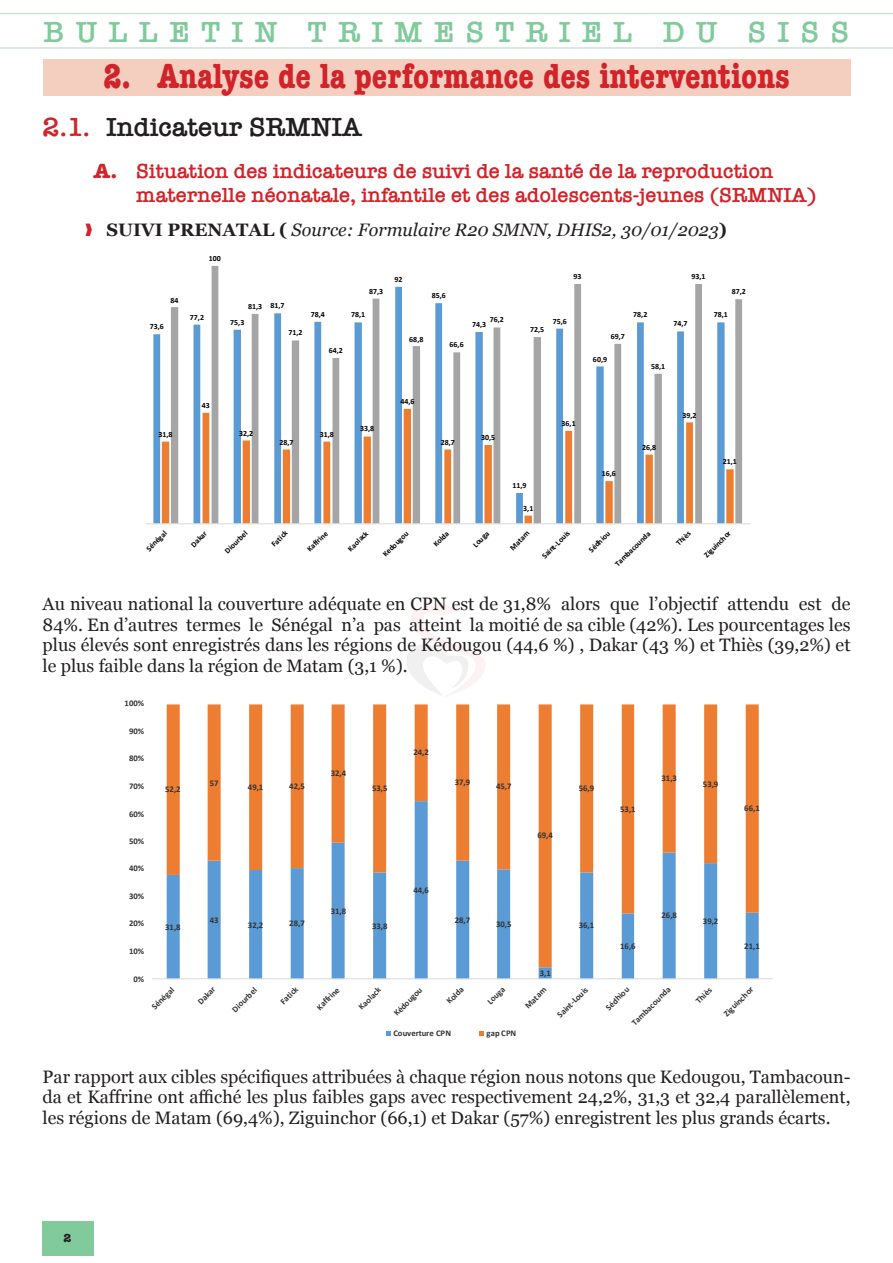
<style>
.page{position:relative;width:893px;height:1263px;background:#fff}
.page>*{position:absolute;margin:0;border:0;box-sizing:border-box;transform-origin:0 0}
.t1{font:700 condensed 36px "American Typewriter";color:#d1232a}
.t2{font:600 30px "American Typewriter";letter-spacing:.38em;color:#80ca9c}
.t3{font:600 27px "American Typewriter";color:#231f20}
.t4{font:600 21px/24.2px "American Typewriter";color:#d1232a}
.t5{font:18px/20.7px "Georgia";color:#231f20;text-align:justify}
.t6{font:italic 18px "Georgia";color:#231f20}
.t7{font:700 12px "American Typewriter";color:#231f20}
.t8{font:700 8.7px "Calibri";color:#333}
.t9{font:700 7.95px "Calibri";color:#000}
.s1{color:#d1232a}
.s2{font-weight:700}
.s3{font-weight:700;font-style:normal}
</style>
<div class="page">
<div style="left:42px;top:1221px;width:51px;height:35px;background:#80ca9c"></div>
<hr style="left:0;top:13px;width:893px;height:1px;background:#cbe6d3">
<hr style="left:0;top:47px;width:893px;height:2px;background:#cbe6d3">
<div style="left:43px;top:60px;width:807px;height:36px;background:#f4cfc0"></div>
<svg style="left:153px;top:334px;width:9px;height:189px;background:#83b2dd"></svg>
<svg style="left:171px;top:266px;width:571px;height:257px"></svg>
<hr style="left:146px;top:523px;width:604px;height:1px;background:#d9d9d9">
<svg style="left:167px;top:967px;width:592px;height:11px"></svg>
<svg style="left:167px;top:704px;width:592px;height:263px"></svg>
<hr style="left:152px;top:978px;width:621px;height:1px;background:#d9d9d9">
<svg style="left:387px;top:1031px;width:4px;height:5px"></svg>
<svg style="left:480px;top:1031px;width:4px;height:5px"></svg>
<h2 class="t2" style="left:44px;top:9px;width:807px">BULLETIN TRIMESTRIEL DU SISS</h2>
<h1 class="t1" style="left:103px;top:48px;width:688px">2. Analyse de la performance des interventions</h1>
<h3 class="t3" style="left:43px;top:107px;width:321px"><span class="s1">2.1.</span> Indicateur SRMNIA</h3>
<p class="t4" style="left:136px;top:158px;width:682px;text-indent:-43px"><span class="s2">A.</span> Situation des indicateurs de suivi de la santé de la reproduction maternelle néonatale, infantile et des adolescents-jeunes (SRMNIA)</p>
<p class="t6" style="left:85px;top:217px;width:643px"><span class="s1">❱</span> <span class="s3">SUIVI PRENATAL (</span> Source: Formulaire R20 SMNN, DHIS2, 30/01/2023<span class="s3">)</span></p>
<p class="t9" style="left:209px;top:253px;width:14px">100</p>
<p class="t9" style="left:394px;top:273px;width:10px">92</p>
<p class="t9" style="left:573px;top:271px;width:10px">93</p>
<p class="t9" style="left:691px;top:271px;width:16px">93,1</p>
<p class="t9" style="left:171px;top:294px;width:10px">84</p>
<p class="t9" style="left:150px;top:321px;width:16px">73,6</p>
<p class="t9" style="left:190px;top:312px;width:16px">77,2</p>
<p class="t9" style="left:248px;top:301px;width:16px">81,3</p>
<p class="t9" style="left:230px;top:316px;width:16px">75,3</p>
<p class="t9" style="left:271px;top:300px;width:16px">81,7</p>
<p class="t9" style="left:288px;top:327px;width:16px">71,2</p>
<p class="t9" style="left:369px;top:286px;width:16px">87,3</p>
<p class="t9" style="left:311px;top:308px;width:16px">78,4</p>
<p class="t9" style="left:351px;top:309px;width:16px">78,1</p>
<p class="t9" style="left:329px;top:345px;width:16px">64,2</p>
<p class="t9" style="left:432px;top:290px;width:16px">85,6</p>
<p class="t9" style="left:409px;top:333px;width:16px">68,8</p>
<p class="t9" style="left:450px;top:339px;width:16px">66,6</p>
<p class="t9" style="left:490px;top:314px;width:16px">76,2</p>
<p class="t9" style="left:472px;top:319px;width:16px">74,3</p>
<p class="t9" style="left:530px;top:324px;width:16px">72,5</p>
<p class="t9" style="left:553px;top:316px;width:16px">75,6</p>
<p class="t9" style="left:611px;top:331px;width:16px">69,7</p>
<p class="t9" style="left:633px;top:309px;width:16px">78,2</p>
<p class="t9" style="left:674px;top:318px;width:16px">74,7</p>
<p class="t9" style="left:732px;top:286px;width:16px">87,2</p>
<p class="t9" style="left:714px;top:309px;width:16px">78,1</p>
<p class="t9" style="left:593px;top:354px;width:16px">60,9</p>
<p class="t9" style="left:651px;top:361px;width:16px">58,1</p>
<p class="t9" style="left:202px;top:400px;width:10px">43</p>
<p class="t9" style="left:400px;top:395px;width:16px">44,6</p>
<p class="t9" style="left:159px;top:429px;width:16px">31,8</p>
<p class="t9" style="left:239px;top:428px;width:16px">32,2</p>
<p class="t9" style="left:279px;top:437px;width:16px">28,7</p>
<p class="t9" style="left:320px;top:429px;width:16px">31,8</p>
<p class="t9" style="left:360px;top:423px;width:16px">33,8</p>
<p class="t9" style="left:441px;top:437px;width:16px">28,7</p>
<p class="t9" style="left:481px;top:432px;width:16px">30,5</p>
<p class="t9" style="left:562px;top:417px;width:16px">36,1</p>
<p class="t9" style="left:642px;top:441px;width:16px">26,8</p>
<p class="t9" style="left:682px;top:410px;width:16px">39,2</p>
<p class="t9" style="left:723px;top:456px;width:16px">21,1</p>
<p class="t9" style="left:602px;top:468px;width:16px">16,6</p>
<p class="t9" style="left:512px;top:480px;width:16px">11,9</p>
<p class="t9" style="left:523px;top:502px;width:12px">3,1</p>
<p class="t9" style="left:143px;top:546px;width:27px;rotate:-45deg">Sénégal</p>
<p class="t9" style="left:188px;top:542px;width:21px;rotate:-45deg">Dakar</p>
<p class="t9" style="left:222px;top:548px;width:30px;rotate:-45deg">Diourbel</p>
<p class="t9" style="left:269px;top:541px;width:21px;rotate:-45deg">Fatick</p>
<p class="t9" style="left:304px;top:546px;width:28px;rotate:-45deg">Kaffrine</p>
<p class="t9" style="left:345px;top:546px;width:27px;rotate:-45deg">Kaolack</p>
<p class="t9" style="left:380px;top:552px;width:35px;rotate:-45deg">Kedougou</p>
<p class="t9" style="left:430px;top:541px;width:20px;rotate:-45deg">Kolda</p>
<p class="t9" style="left:470px;top:542px;width:21px;rotate:-45deg">Louga</p>
<p class="t9" style="left:507px;top:545px;width:25px;rotate:-45deg">Matam</p>
<p class="t9" style="left:539px;top:553px;width:37px;rotate:-45deg">Saint-Louis</p>
<p class="t9" style="left:586px;top:547px;width:28px;rotate:-45deg">Sédhiou</p>
<p class="t9" style="left:612px;top:561px;width:48px;rotate:-45deg">Tambacounda</p>
<p class="t9" style="left:673px;top:540px;width:19px;rotate:-45deg">Thiès</p>
<p class="t9" style="left:701px;top:552px;width:36px;rotate:-45deg">Ziguinchor</p>
<p class="t5" style="left:43px;top:592px;width:809px">Au niveau national la couverture adéquate en CPN est de 31,8% alors que l’objectif attendu est de 84%. En d’autres termes le Sénégal n’a pas atteint la moitié de sa cible (42%). Les pourcentages les plus élevés sont enregistrés dans les régions de Kédougou (44,6 %) , Dakar (43 %) et Thiès (39,2%) et le plus faible dans la région de Matam (3,1 %).</p>
<p class="t8" style="left:125px;top:697px;width:21px">100%</p>
<p class="t8" style="left:129px;top:725px;width:17px">90%</p>
<p class="t8" style="left:129px;top:752px;width:17px">80%</p>
<p class="t8" style="left:129px;top:780px;width:17px">70%</p>
<p class="t8" style="left:129px;top:808px;width:17px">60%</p>
<p class="t8" style="left:129px;top:835px;width:17px">50%</p>
<p class="t8" style="left:129px;top:862px;width:17px">40%</p>
<p class="t8" style="left:129px;top:890px;width:17px">30%</p>
<p class="t8" style="left:129px;top:917px;width:17px">20%</p>
<p class="t8" style="left:129px;top:945px;width:17px">10%</p>
<p class="t8" style="left:133px;top:972px;width:12px">0%</p>
<p class="t8" style="left:165px;top:783px;width:17px">52,2</p>
<p class="t8" style="left:165px;top:921px;width:17px">31,8</p>
<p class="t8" style="left:210px;top:777px;width:10px">57</p>
<p class="t8" style="left:210px;top:914px;width:10px">43</p>
<p class="t8" style="left:248px;top:781px;width:17px">49,1</p>
<p class="t8" style="left:289px;top:780px;width:17px">42,5</p>
<p class="t8" style="left:331px;top:767px;width:17px">32,4</p>
<p class="t8" style="left:372px;top:782px;width:17px">53,5</p>
<p class="t8" style="left:413px;top:746px;width:17px">24,2</p>
<p class="t8" style="left:455px;top:776px;width:17px">37,9</p>
<p class="t8" style="left:496px;top:780px;width:17px">45,7</p>
<p class="t8" style="left:248px;top:918px;width:17px">32,2</p>
<p class="t8" style="left:289px;top:917px;width:17px">28,7</p>
<p class="t8" style="left:331px;top:905px;width:17px">31,8</p>
<p class="t8" style="left:372px;top:920px;width:17px">33,8</p>
<p class="t8" style="left:413px;top:884px;width:17px">44,6</p>
<p class="t8" style="left:455px;top:914px;width:17px">28,7</p>
<p class="t8" style="left:496px;top:918px;width:17px">30,5</p>
<p class="t8" style="left:537px;top:829px;width:17px">69,4</p>
<p class="t8" style="left:579px;top:782px;width:17px">56,9</p>
<p class="t8" style="left:540px;top:967px;width:13px">3,1</p>
<p class="t8" style="left:579px;top:919px;width:17px">36,1</p>
<p class="t8" style="left:620px;top:803px;width:17px">53,1</p>
<p class="t8" style="left:662px;top:772px;width:17px">31,3</p>
<p class="t8" style="left:703px;top:778px;width:17px">53,9</p>
<p class="t8" style="left:744px;top:802px;width:17px">66,1</p>
<p class="t8" style="left:620px;top:940px;width:17px">16,6</p>
<p class="t8" style="left:662px;top:909px;width:17px">26,8</p>
<p class="t8" style="left:703px;top:915px;width:17px">39,2</p>
<p class="t8" style="left:744px;top:940px;width:17px">21,1</p>
<p class="t8" style="left:149px;top:1004px;width:30px;rotate:-45deg">Sénégal</p>
<p class="t8" style="left:195px;top:999px;width:23px;rotate:-45deg">Dakar</p>
<p class="t8" style="left:229px;top:1006px;width:33px;rotate:-45deg">Diourbel</p>
<p class="t8" style="left:278px;top:999px;width:22px;rotate:-45deg">Fatick</p>
<p class="t8" style="left:314px;top:1004px;width:30px;rotate:-45deg">Kaffrine</p>
<p class="t8" style="left:356px;top:1004px;width:29px;rotate:-45deg">Kaolack</p>
<p class="t8" style="left:391px;top:1010px;width:38px;rotate:-45deg">Kédougou</p>
<p class="t8" style="left:444px;top:998px;width:22px;rotate:-45deg">Kolda</p>
<p class="t8" style="left:484px;top:999px;width:23px;rotate:-45deg">Louga</p>
<p class="t8" style="left:522px;top:1002px;width:28px;rotate:-45deg">Matam</p>
<p class="t8" style="left:554px;top:1012px;width:41px;rotate:-45deg">Saint-Louis</p>
<p class="t8" style="left:603px;top:1004px;width:31px;rotate:-45deg">Sédhiou</p>
<p class="t8" style="left:629px;top:1020px;width:53px;rotate:-45deg">Tambacounda</p>
<p class="t8" style="left:693px;top:997px;width:20px;rotate:-45deg">Thiès</p>
<p class="t8" style="left:721px;top:1010px;width:39px;rotate:-45deg">Ziguinchor</p>
<p class="t8" style="left:393px;top:1027px;width:59px">Couverture CPN</p>
<p class="t8" style="left:486px;top:1027px;width:31px">gap CPN</p>
<p class="t5" style="left:43px;top:1065px;width:809px">Par rapport aux cibles spécifiques attribuées à chaque région nous notons que Kedougou, Tambacoun&shy;da et Kaffrine ont affiché les plus faibles gaps avec respectivement 24,2%, 31,3 et 32,4 parallèlement, les régions de Matam (69,4%), Ziguinchor (66,1) et Dakar (57%) enregistrent les plus grands écarts.</p>
<p class="t7" style="left:64px;top:1228px;width:9px">2</p>
</div>
